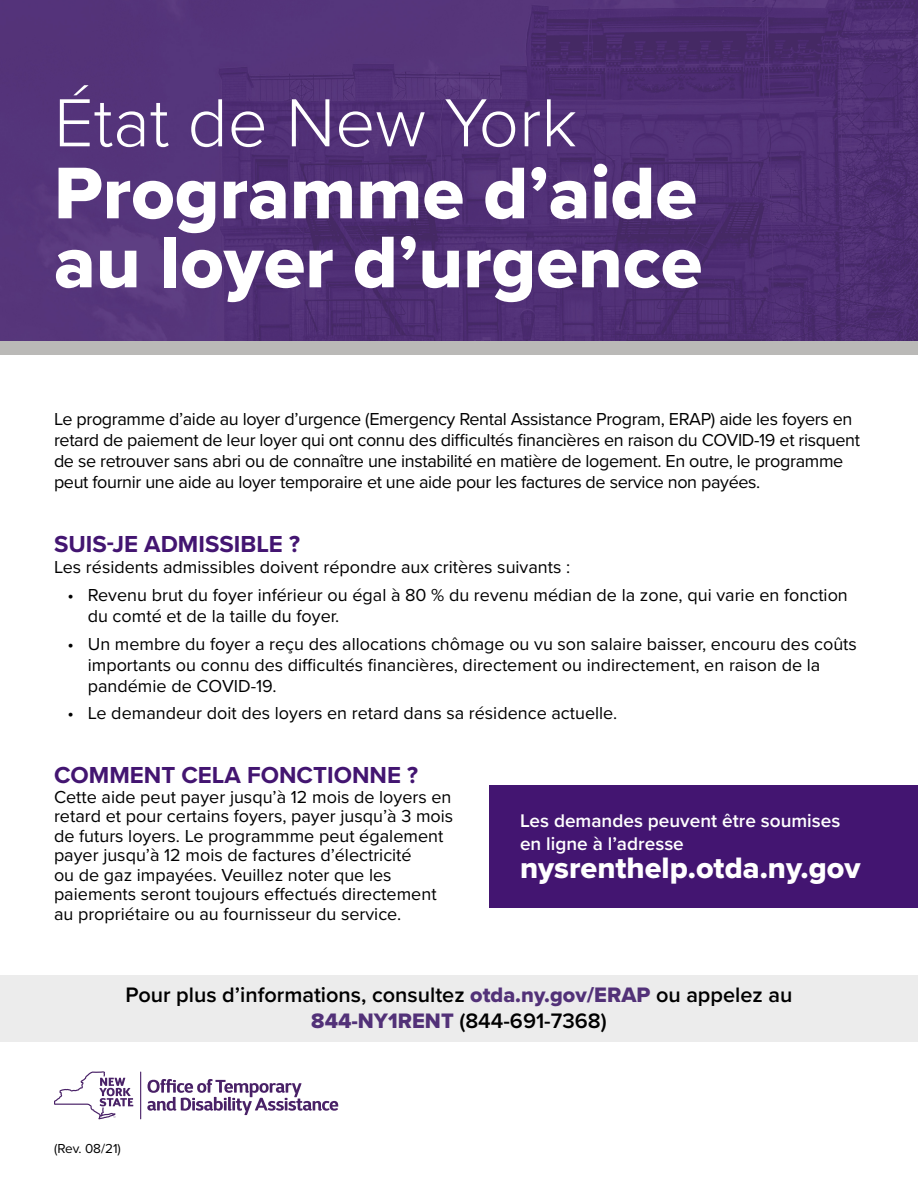
<style>
.page{position:relative;width:918px;height:1188px;background:#fff}
.page>*{position:absolute;margin:0;border:0;box-sizing:border-box;transform-origin:0 0}
.t1{font:75.9px/69px "Proxima Nova Extrabld";color:#fff}
.t2{font:300 70.5px "Proxima Nova";color:#fff}
.t3{font:30.6px "Proxima Nova Extrabld";color:#fff}
.t4{font:700 24px "Proxima Nova";color:#431571}
.t5{font:600 21.75px/26.1px "Proxima Nova";color:#000;text-align:center}
.t6{font:600 19.05px/22.8px "Proxima Nova";color:#fff}
.t7{font:18px/19.5px "Proxima Nova";color:#000}
.t8{font:18px/21px "Proxima Nova";letter-spacing:-.02em;color:#000}
.t9{font:13.5px "Proxima Nova";color:#000}
.s1{font-family:"Proxima Nova Extrabld";font-weight:400;color:#523178}
</style>
<div class="page">
<img style="left:0;top:0;width:918px;height:342px">
<div style="left:0;top:342px;width:918px;height:13px;background:#bab9b7"></div>
<div style="left:489px;top:785px;width:429px;height:122px;background:#431571"></div>
<div style="left:0;top:975px;width:918px;height:66px;background:#ebebeb"></div>
<svg style="left:147px;top:1079px;width:191px;height:36px"></svg>
<hr style="left:140px;top:1072px;width:1px;height:47px;background:#492167">
<svg style="left:54px;top:1071px;width:79px;height:48px"></svg>
<h1 class="t2" style="left:54px;top:70px;width:524px">État de New York</h1>
<h1 class="t1" style="left:54px;top:157px;width:650px">Programme d’aide au loyer d’urgence</h1>
<p class="t8" style="left:54px;top:407px;width:807px">Le programme d’aide au loyer d’urgence (Emergency Rental Assistance Program, ERAP) aide les foyers en retard de paiement de leur loyer qui ont connu des difficultés financières en raison du COVID-19 et risquent de se retrouver sans abri ou de connaître une instabilité en matière de logement. En outre, le programme peut fournir une aide au loyer temporaire et une aide pour les factures de service non payées.</p>
<h2 class="t4" style="left:54px;top:526px;width:247px">SUIS-JE ADMISSIBLE ?</h2>
<p class="t7" style="left:54px;top:557px;width:518px">Les résidents admissibles doivent répondre aux critères suivants :</p>
<p class="t7" style="left:88px;top:584px;width:762px;line-height:21px;text-indent:-20px">• Revenu brut du foyer inférieur ou égal à 80 % du revenu médian de la zone, qui varie en fonction du comté et de la taille du foyer.</p>
<p class="t7" style="left:88px;top:632px;width:771px;line-height:21px;text-indent:-20px">• Un membre du foyer a reçu des allocations chômage ou vu son salaire baisser, encouru des coûts importants ou connu des difficultés financières, directement ou indirectement, en raison de la pandémie de COVID-19.</p>
<p class="t7" style="left:68px;top:703px;width:551px">• Le demandeur doit des loyers en retard dans sa résidence actuelle.</p>
<h2 class="t4" style="left:54px;top:758px;width:366px">COMMENT CELA FONCTIONNE ?</h2>
<p class="t7" style="left:54px;top:786px;width:401px">Cette aide peut payer jusqu’à 12 mois de loyers en retard et pour certains foyers, payer jusqu’à 3 mois de futurs loyers. Le programmme peut également payer jusqu’à 12 mois de factures d’électricité<br>ou de gaz impayées. Veuillez noter que les paiements seront toujours effectués directement au propriétaire ou au fournisseur du service.</p>
<p class="t6" style="left:520px;top:809px;width:322px">Les demandes peuvent être soumises en ligne à l’adresse</p>
<p class="t3" style="left:520px;top:845px;width:342px">nysrenthelp.otda.ny.gov</p>
<p class="t5" style="left:126px;top:981px;width:668px">Pour plus d’informations, consultez <span class="s1">otda.ny.gov/ERAP</span> ou appelez au<br><span class="s1">844-NY1RENT</span> (844-691-7368)</p>
<p class="t9" style="left:54px;top:1139px;width:69px">(Rev. 08/21)</p>
</div>
